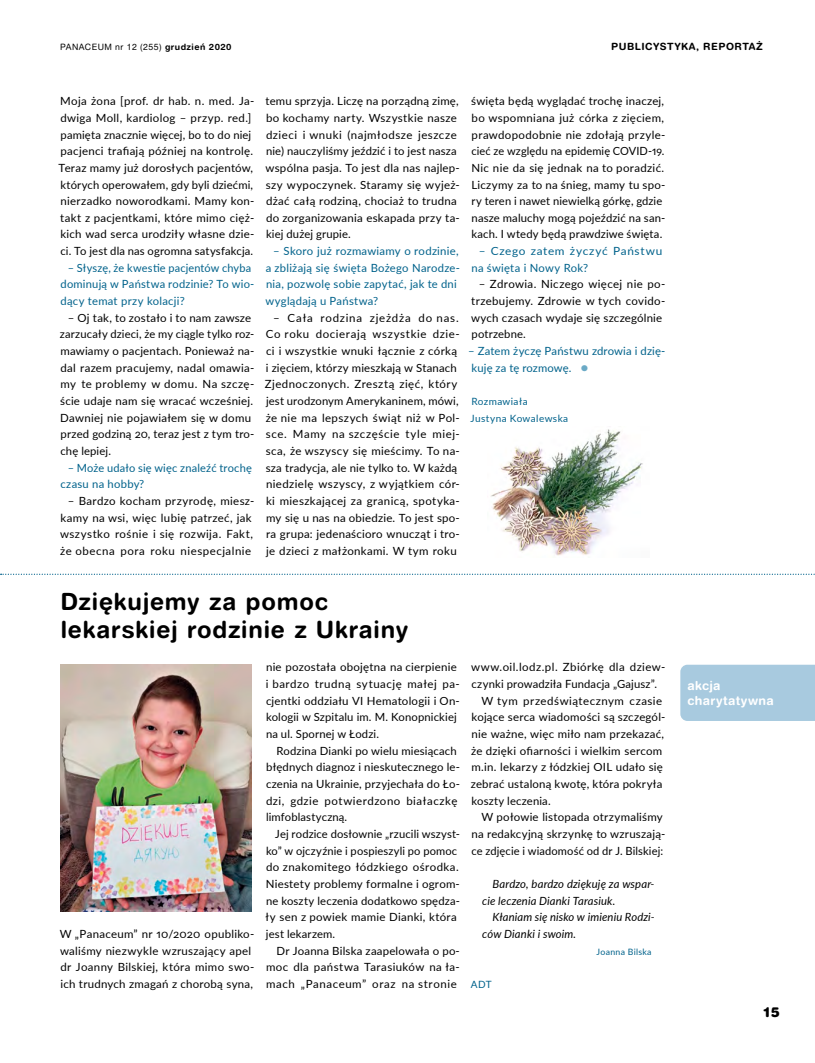
<style>
.page{position:relative;width:815px;height:1063px;background:#fff}
.page>*{position:absolute;margin:0;border:0;box-sizing:border-box;transform-origin:0 0}
.P_tytuł_3{font:700 23.75px/28.5px "Switzer Rnd EFN";letter-spacing:.03em;color:#000}
.t1{font:13.75px "Switzer Rnd EFN Black";color:#000}
.P_tekst_na_plakietce{font:700 12.5px "Switzer Rnd EFN";letter-spacing:.03em;color:#fff}
.P_tekst{font:11.25px/16.6px "Lato";letter-spacing:.02em;color:#000}
.P_tekst_pierwszy_aka{font:11.25px/16.6px "Lato";letter-spacing:.02em;color:#000}
.P_tekst_wywiad{font:11.25px/16.6px "Lato";letter-spacing:.02em;color:#00628b}
.P_tekst-2{font:italic 11.25px/16.6px "Lato";letter-spacing:.01em;color:#000}
.P_tekst_pierwszy_aka-2{font:11.25px/16.6px "Lato";letter-spacing:.01em;color:#00628b}
.P_tekst_wywiad-2{font:11.25px/16.6px "Lato";letter-spacing:.05em;color:#00628b;scale:1.05 1}
.P_autor_artykułu{font:10px/16.6px "Lato";letter-spacing:.04em;color:#00628b}
.t2{font:700 10px "Switzer Rnd EFN";letter-spacing:.05em;color:#000}
.t3{font:8.75px "Switzer Rnd EFN";letter-spacing:.05em;color:#000}
.P_autor_podziękowań{font:8.75px "Lato";letter-spacing:.03em;color:#00628b}
.s1{font-weight:700}
.s2{font-size:12.5px;color:#6baac6}
</style>
<div class="page">
<img style="left:60px;top:665px;width:192px;height:247px">
<svg style="left:1px;top:574px;width:814px;height:1px"></svg>
<div style="left:680px;top:665px;width:135px;height:56px;background:#a8cadf"></div>
<img style="left:491px;top:429px;width:152px;height:127px">
<p class="t3" style="left:60px;top:41px;width:173px">PANACEUM nr 12 (255) <span class="s1">grudzień 2020</span></p>
<p class="t2" style="left:611px;top:40px;width:153px">PUBLICYSTYKA, REPORTAŻ</p>
<p class="P_tekst" style="left:59px;top:92px;width:197px">Moja żona [prof. dr hab. n. med. Ja&shy;dwiga Moll, kardiolog – przyp. red.] pamięta znacznie więcej, bo to do niej pacjenci trafiają później na kontrolę.<br>Teraz mamy już dorosłych pacjentów, których operowałem, gdy byli dziećmi, nierzadko noworodkami. Mamy kon&shy;takt z pacjentkami, które mimo cięż&shy;kich wad serca urodziły własne dzie&shy;ci. To jest dla nas ogromna satysfakcja.</p>
<p class="P_tekst_wywiad" style="left:60px;top:259px;width:195px;text-indent:7px">– Słyszę, że kwestie pacjentów chyba dominują w Państwa rodzinie? To wio&shy;dący temat przy kolacji?</p>
<p class="P_tekst" style="left:60px;top:309px;width:196px;text-indent:8px">– Oj tak, to zostało i to nam zawsze zarzucały dzieci, że my ciągle tylko roz&shy;mawiamy o pacjentach. Ponieważ na&shy;dal razem pracujemy, nadal omawia&shy;my te problemy w domu. Na szczę&shy;ście udaje nam się wracać wcześniej.<br>Dawniej nie pojawiałem się w domu przed godziną 20, teraz jest z tym tro&shy;chę lepiej.</p>
<p class="P_tekst_wywiad" style="left:61px;top:459px;width:193px;text-indent:7px">– Może udało się więc znaleźć trochę czasu na hobby?</p>
<p class="P_tekst" style="left:60px;top:492px;width:196px;text-indent:8px">– Bardzo kocham przyrodę, miesz&shy;kamy na wsi, więc lubię patrzeć, jak wszystko rośnie i się rozwija. Fakt, że obecna pora roku niespecjalnie</p>
<p class="P_tekst" style="left:266px;top:92px;width:196px">temu sprzyja. Liczę na porządną zimę, bo kochamy narty. Wszystkie nasze dzieci i wnuki (najmłodsze jeszcze nie) nauczyliśmy jeździć i to jest nasza wspólna pasja. To jest dla nas najlep&shy;szy wypoczynek. Staramy się wyjeż&shy;dżać całą rodziną, chociaż to trudna do zorganizowania eskapada przy ta&shy;kiej dużej grupie.</p>
<p class="P_tekst_wywiad" style="left:266px;top:242px;width:196px;text-indent:8px">– Skoro już rozmawiamy o rodzinie, a zbliżają się święta Bożego Narodze&shy;nia, pozwolę sobie zapytać, jak te dni wyglądają u Państwa?</p>
<p class="P_tekst" style="left:265px;top:309px;width:196px;text-indent:8px">– Cała rodzina zjeżdża do nas.<br>Co roku docierają wszystkie dzie&shy;ci i wszystkie wnuki łącznie z córką i zięciem, którzy mieszkają w Stanach Zjednoczonych. Zresztą zięć, który jest urodzonym Amerykaninem, mówi, że nie ma lepszych świąt niż w Pol&shy;sce. Mamy na szczęście tyle miej&shy;sca, że wszyscy się mieścimy. To na&shy;sza tradycja, ale nie tylko to. W każdą niedzielę wszyscy, z wyjątkiem cór&shy;ki mieszkającej za granicą, spotyka&shy;my się u nas na obiedzie. To jest spo&shy;ra grupa: jedenaścioro wnucząt i tro&shy;je dzieci z małżonkami. W tym roku</p>
<p class="P_tekst" style="left:471px;top:92px;width:196px">święta będą wyglądać trochę inaczej, bo wspomniana już córka z zięciem, prawdopodobnie nie zdołają przyle&shy;cieć ze względu na epidemię COVID-19.<br>Nic nie da się jednak na to poradzić.<br>Liczymy za to na śnieg, mamy tu spo&shy;ry teren i nawet niewielką górkę, gdzie nasze maluchy mogą pojeździć na san&shy;kach. I wtedy będą prawdziwe święta.</p>
<p class="P_tekst_wywiad-2" style="left:472px;top:242px;width:183px;text-indent:7px">– Czego zatem życzyć Państwu na święta i Nowy Rok?</p>
<p class="P_tekst" style="left:471px;top:276px;width:196px;text-indent:8px">– Zdrowia. Niczego więcej nie po&shy;trzebujemy. Zdrowie w tych covido&shy;wych czasach wydaje się szczególnie potrzebne.</p>
<p class="P_tekst_pierwszy_aka-2" style="left:472px;top:342px;width:195px;text-indent:-3px">– Zatem życzę Państwu zdrowia i dzię&shy;kuję za tę rozmowę. <span class="s2">●</span></p>
<p class="P_autor_artykułu" style="left:470px;top:393px;width:99px">Rozmawiała<br>Justyna Kowalewska</p>
<p class="P_tytuł_3" style="left:60px;top:587px;width:349px">Dziękujemy za pomoc lekarskiej rodzinie z Ukrainy</p>
<p class="P_tekst_pierwszy_aka" style="left:60px;top:925px;width:196px">W „Panaceum” nr 10/2020 opubliko&shy;waliśmy niezwykle wzruszający apel dr Joanny Bilskiej, która mimo swo&shy;ich trudnych zmagań z chorobą syna,</p>
<p class="P_tekst_pierwszy_aka" style="left:266px;top:659px;width:195px">nie pozostała obojętna na cierpienie i bardzo trudną sytuację małej pa&shy;cjentki oddziału VI Hematologii i On&shy;kologii w Szpitalu im. M. Konopnickiej na ul. Spornej w Łodzi.</p>
<p class="P_tekst" style="left:266px;top:742px;width:195px;text-indent:10px">Rodzina Dianki po wielu miesiącach błędnych diagnoz i nieskutecznego le&shy;czenia na Ukrainie, przyjechała do Ło&shy;dzi, gdzie potwierdzono białaczkę limfoblastyczną.</p>
<p class="P_tekst" style="left:266px;top:825px;width:196px;text-indent:10px">Jej rodzice dosłownie „rzucili wszyst&shy;ko” w ojczyźnie i pospieszyli po pomoc do znakomitego łódzkiego ośrodka.<br>Niestety problemy formalne i ogrom&shy;ne koszty leczenia dodatkowo spędza&shy;ły sen z powiek mamie Dianki, która jest lekarzem.</p>
<p class="P_tekst" style="left:266px;top:942px;width:195px;text-align:justify;text-indent:10px">Dr Joanna Bilska zaapelowała o po&shy;moc dla państwa Tarasiuków na ła&shy;mach „Panaceum” oraz na stronie</p>
<p class="P_tekst" style="left:471px;top:659px;width:196px">www.oil.lodz.pl. Zbiórkę dla dziew&shy;czynki prowadziła Fundacja „Gajusz”.</p>
<p class="P_tekst" style="left:471px;top:692px;width:196px;text-indent:11px">W tym przedświątecznym czasie kojące serca wiadomości są szczegól&shy;nie ważne, więc miło nam przekazać, że dzięki ofiarności i wielkim sercom m.in. lekarzy z łódzkiej OIL udało się zebrać ustaloną kwotę, która pokryła koszty leczenia.</p>
<p class="P_tekst" style="left:472px;top:808px;width:195px;text-indent:10px">W połowie listopada otrzymaliśmy na redakcyjną skrzynkę to wzruszają&shy;ce zdjęcie i wiadomość od dr J. Bilskiej:</p>
<p class="P_tekst-2" style="left:482px;top:875px;width:174px;text-indent:10px">Bardzo, bardzo dziękuję za wspar&shy;cie leczenia Dianki Tarasiuk.</p>
<p class="P_tekst-2" style="left:482px;top:908px;width:174px;text-indent:10px">Kłaniam się nisko w imieniu Rodzi&shy;ców Dianki i swoim.</p>
<p class="P_autor_podziękowań" style="left:597px;top:945px;width:56px">Joanna Bilska</p>
<p class="P_autor_artykułu" style="left:471px;top:976px;width:22px">ADT</p>
<p class="P_tekst_na_plakietce" style="left:687px;top:678px;width:35px">akcja</p>
<p class="P_tekst_na_plakietce" style="left:687px;top:693px;width:88px">charytatywna</p>
<p class="t1" style="left:763px;top:1004px;width:19px">15</p>
</div>
